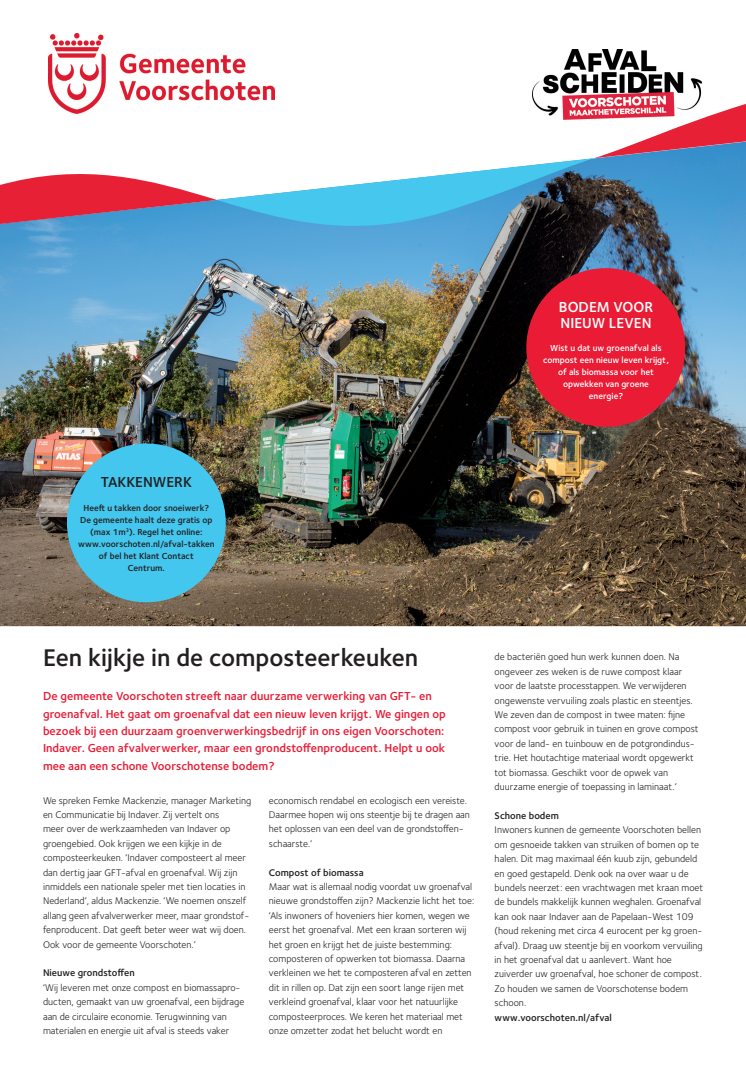
<style>
.page{position:relative;width:746px;height:1086px;background:#fff}
.page>*{position:absolute;margin:0;border:0;box-sizing:border-box;transform-origin:0 0}
.t1{font:600 25px "Foundry Sterling";color:#231f20}
.t2{font:600 15px/16px "Foundry Sterling";color:#fff}
.t3{font:600 15px "Foundry Sterling";color:#231f20}
.t4{font:600 12px/17.3px "Foundry Sterling";color:#ea1b34}
.t5{font:10px/14.4px "Foundry Sterling";color:#231f20}
.t6{font:600 10px "Foundry Sterling";color:#231f20}
.t7{font:600 9px/12px "Foundry Sterling";color:#231f20;text-align:center}
.t8{font:600 9px/12px "Foundry Sterling";color:#fff;text-align:center}
</style>
<div class="page">
<img style="left:0;top:228px;width:746px;height:398px">
<img style="left:533px;top:49px;width:168px;height:53px">
<svg style="left:0;top:102px;width:746px;height:126px"></svg>
<div style="left:526px;top:268px;width:159px;height:159px;background:#ea1b34;border-radius:50%"></div>
<div style="left:67px;top:443px;width:159px;height:159px;background:#44c7ee;border-radius:50%"></div>
<img style="left:49px;top:33px;width:225px;height:80px">
<h2 class="t2" style="left:559px;top:300px;width:96px">BODEM VOOR<br>NIEUW LEVEN</h2>
<p class="t8" style="left:543px;top:342px;width:127px">Wist u dat uw groenafval als compost een nieuw leven krĳgt, of als biomassa voor het opwekken van groene<br>energie?</p>
<h2 class="t3" style="left:101px;top:476px;width:93px">TAKKENWERK</h2>
<p class="t7" style="left:78px;top:503px;width:138px">Heeft u takken door snoeiwerk?<br>De gemeente haalt deze gratis op (max 1m<sup>3</sup>). Regel het online: www.voorschoten.nl/afval-takken of bel het Klant Contact<br>Centrum.</p>
<h1 class="t1" style="left:43px;top:648px;width:376px">Een kĳkje in de composteerkeuken</h1>
<p class="t4" style="left:43px;top:688px;width:404px">De gemeente Voorschoten streeft naar duurzame verwerking van GFT- en groenafval. Het gaat om groenafval dat een nieuw leven krĳgt. We gingen op bezoek bĳ een duurzaam groenverwerkingsbedrĳf in ons eigen Voorschoten:<br>Indaver. Geen afvalverwerker, maar een grondstoffenproducent. Helpt u ook mee aan een schone Voorschotense bodem?</p>
<p class="t5" style="left:43px;top:794px;width:210px">We spreken Femke Mackenzie, manager Marketing en Communicatie bĳ Indaver. Zĳ vertelt ons<br>meer over de werkzaamheden van Indaver op groengebied. Ook krĳgen we een kĳkje in de composteerkeuken. ‘Indaver composteert al meer dan dertig jaar GFT-afval en groenafval. Wĳ zĳn inmiddels een nationale speler met tien locaties in Nederland’, aldus Mackenzie. ‘We noemen onszelf allang geen afvalverwerker meer, maar grondstof&shy;fenproducent. Dat geeft beter weer wat wĳ doen.<br>Ook voor de gemeente Voorschoten.’</p>
<p class="t6" style="left:43px;top:969px;width:93px">Nieuwe grondstoffen</p>
<p class="t5" style="left:43px;top:981px;width:203px">‘Wĳ leveren met onze compost en biomassapro&shy;ducten, gemaakt van uw groenafval, een bĳdrage aan de circulaire economie. Terugwinning van materialen en energie uit afval is steeds vaker</p>
<p class="t5" style="left:269px;top:794px;width:203px">economisch rendabel en ecologisch een vereiste.<br>Daarmee hopen wĳ ons steentje bĳ te dragen aan het oplossen van een deel van de grondstoffen&shy;schaarste.’</p>
<p class="t6" style="left:269px;top:868px;width:96px">Compost of biomassa</p>
<p class="t5" style="left:269px;top:880px;width:207px">Maar wat is allemaal nodig voordat uw groenafval nieuwe grondstoffen zĳn? Mackenzie licht het toe: ‘Als inwoners of hoveniers hier komen, wegen we eerst het groenafval. Met een kraan sorteren wĳ het groen en krĳgt het de juiste bestemming: composteren of opwerken tot biomassa. Daarna verkleinen we het te composteren afval en zetten dit in rillen op. Dat zĳn een soort lange rĳen met verkleind groenafval, klaar voor het natuurlĳke composteerproces. We keren het materiaal met onze omzetter zodat het belucht wordt en</p>
<p class="t5" style="left:494px;top:651px;width:205px">de bacteriën goed hun werk kunnen doen. Na ongeveer zes weken is de ruwe compost klaar voor de laatste processtappen. We verwĳderen ongewenste vervuiling zoals plastic en steentjes.<br>We zeven dan de compost in twee maten: fijne compost voor gebruik in tuinen en grove compost voor de land- en tuinbouw en de potgrondindus&shy;trie. Het houtachtige materiaal wordt opgewerkt tot biomassa. Geschikt voor de opwek van duurzame energie of toepassing in laminaat.’</p>
<p class="t6" style="left:494px;top:811px;width:66px">Schone bodem</p>
<p class="t5" style="left:494px;top:824px;width:210px">Inwoners kunnen de gemeente Voorschoten bellen om gesnoeide takken van struiken of bomen op te halen. Dit mag maximaal één kuub zĳn, gebundeld en goed gestapeld. Denk ook na over waar u de bundels neerzet: een vrachtwagen met kraan moet de bundels makkelĳk kunnen weghalen. Groenafval kan ook naar Indaver aan de Papelaan-West 109 (houd rekening met circa 4 eurocent per kg groen&shy;afval). Draag uw steentje bĳ en voorkom vervuiling in het groenafval dat u aanlevert. Want hoe zuiverder uw groenafval, hoe schoner de compost.<br>Zo houden we samen de Voorschotense bodem schoon.</p>
<p class="t6" style="left:494px;top:1013px;width:119px">www.voorschoten.nl/afval</p>
</div>
